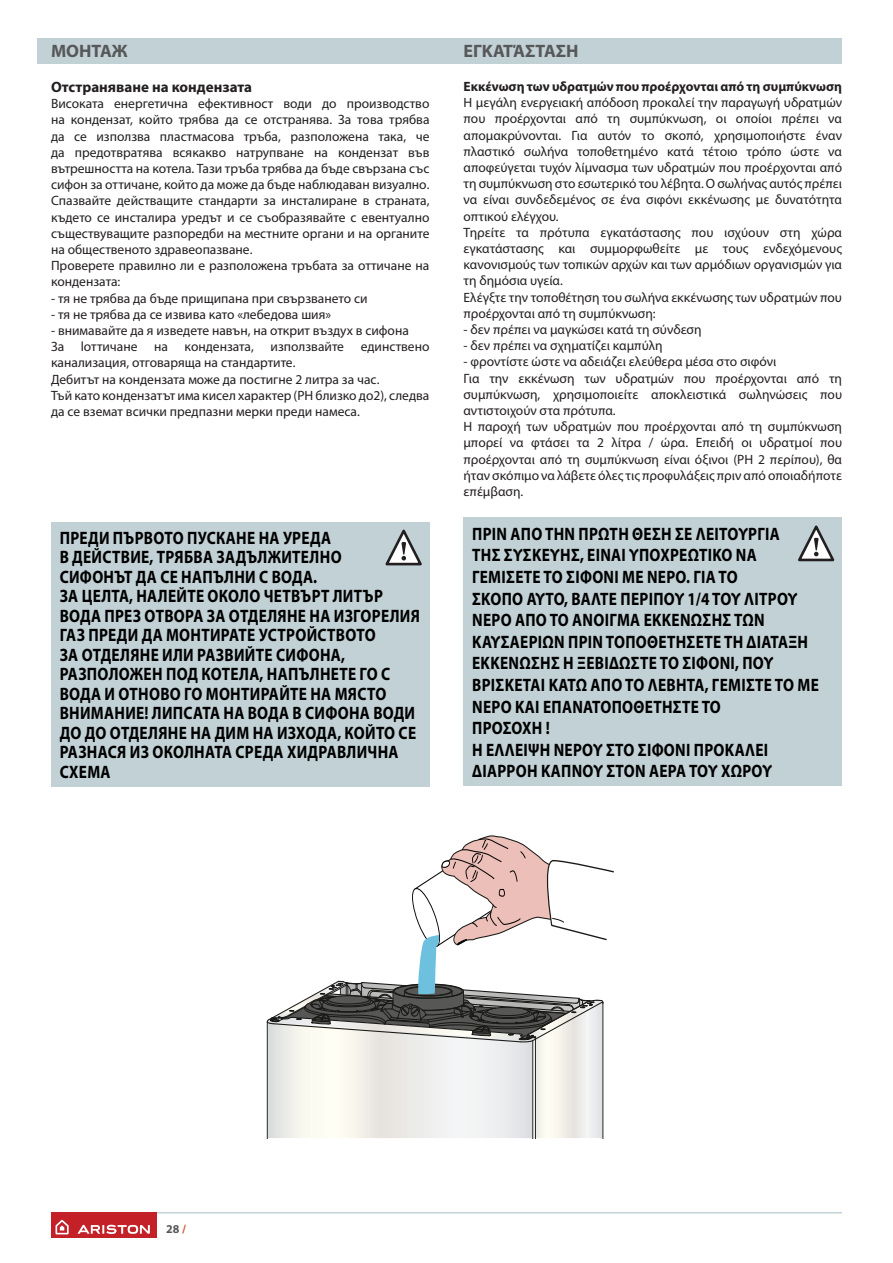
<style>
.page{position:relative;width:893px;height:1263px;background:#fff}
.page>*{position:absolute;margin:0;border:0;box-sizing:border-box;transform-origin:0 0}
.t1{font:700 18px/19.5px "Myriad Pro";letter-spacing:.02em;color:#000;scale:.85 1}
.t2{font:700 18px "Myriad Pro";color:#57585a}
.t3{font:700 15px "Myriad Pro";color:#231f20}
.t4{font:13.5px/16.2px "Myriad Pro";color:#231f20}
.t5{font:700 13.5px "Myriad Pro";color:#231f20}
.t6{font:700 12px "Myriad Pro";color:#57585a}
.s1{color:#d2543f}
</style>
<div class="page">
<hr style="left:51px;top:1212px;width:791px;height:1px;background:#c2d1d5">
<div style="left:51px;top:1212px;width:106px;height:26px;background:#c32028"></div>
<svg style="left:56px;top:1220px;width:13px;height:14px"></svg>
<svg style="left:77px;top:1225px;width:73px;height:9px"></svg>
<div style="left:38px;top:38px;width:804px;height:26px;background:#c2d1d5"></div>
<div style="left:463px;top:518px;width:378px;height:268px;background:#c2d1d5"></div>
<svg style="left:798px;top:525px;width:37px;height:37px"></svg>
<div style="left:51px;top:522px;width:378px;height:264px;background:#c2d1d5"></div>
<svg style="left:385px;top:529px;width:37px;height:37px"></svg>
<svg style="left:267px;top:835px;width:347px;height:303px"></svg>
<h1 class="t2" style="left:51px;top:41px;width:78px">МОНТАЖ</h1>
<h1 class="t2" style="left:463px;top:41px;width:117px">ΕΓΚΑΤΆΣΤΑΣΗ</h1>
<p class="t5" style="left:463px;top:79px;width:380px">Εκκένωση των υδρατμών που προέρχονται από τη συμπύκνωση</p>
<p class="t4" style="left:463px;top:95px;width:380px">Η μεγάλη ενεργειακή απόδοση προκαλεί την παραγωγή υδρατμών που προέρχονται από τη συμπύκνωση, οι οποίοι πρέπει να απομακρύνονται. Για αυτόν το σκοπό, χρησιμοποιήστε έναν πλαστικό σωλήνα τοποθετημένο κατά τέτοιο τρόπο ώστε να αποφεύγεται τυχόν λίμνασμα των υδρατμών που προέρχονται από τη συμπύκνωση στο εσωτερικό του λέβητα. Ο σωλήνας αυτός πρέπει να είναι συνδεδεμένος σε ένα σιφόνι εκκένωσης με δυνατότητα οπτικού ελέγχου.<br>Τηρείτε τα πρότυπα εγκατάστασης που ισχύουν στη χώρα εγκατάστασης και συμμορφωθείτε με τους ενδεχόμενους κανονισμούς των τοπικών αρχών και των αρμόδιων οργανισμών για τη δημόσια υγεία.<br>Ελέγξτε την τοποθέτηση του σωλήνα εκκένωσης των υδρατμών που προέρχονται από τη συμπύκνωση:</p>
<p class="t4" style="left:463px;top:322px;width:240px">- δεν πρέπει να μαγκώσει κατά τη σύνδεση</p>
<p class="t4" style="left:463px;top:338px;width:201px">- δεν πρέπει να σχηματίζει καμπύλη</p>
<p class="t4" style="left:463px;top:354px;width:380px">- φροντίστε ώστε να αδειάζει ελεύθερα μέσα στο σιφόνι<br>Για την εκκένωση των υδρατμών που προέρχονται από τη συμπύκνωση, χρησιμοποιείτε αποκλειστικά σωληνώσεις που αντιστοιχούν στα πρότυπα.<br>Η παροχή των υδρατμών που προέρχονται από τη συμπύκνωση μπορεί να φτάσει τα 2 λίτρα / ώρα. Επειδή οι υδρατμοί που προέρχονται από τη συμπύκνωση είναι όξινοι (PH 2 περίπου), θα ήταν σκόπιμο να λάβετε όλες τις προφυλάξεις πριν από οποιαδήποτε επέμβαση.</p>
<p class="t1" style="left:472px;top:523px;width:409px;line-height:21.6px">ΠΡΙΝ ΑΠΌ ΤΗΝ ΠΡΏΤΗ ΘΈΣΗ ΣΕ ΛΕΙΤΟΥΡΓΊΑ<br>ΤΗΣ ΣΥΣΚΕΥΉΣ, ΕΊΝΑΙ ΥΠΟΧΡΕΩΤΙΚΌ ΝΑ ΓΕΜΊΣΕΤΕ ΤΟ ΣΙΦΌΝΙ ΜΕ ΝΕΡΌ. ΓΙΑ ΤΟ<br>ΣΚΟΠΌ ΑΥΤΌ, ΒΆΛΤΕ ΠΕΡΊΠΟΥ 1/4 ΤΟΥ ΛΊΤΡΟΥ ΝΕΡΌ ΑΠΌ ΤΟ ΆΝΟΙΓΜΑ ΕΚΚΈΝΩΣΗΣ ΤΩΝ ΚΑΥΣΑΕΡΊΩΝ ΠΡΙΝ ΤΟΠΟΘΕΤΉΣΕΤΕ ΤΗ ΔΙΆΤΑΞΗ ΕΚΚΈΝΩΣΗΣ Ή ΞΕΒΙΔΏΣΤΕ ΤΟ ΣΙΦΌΝΙ, ΠΟΥ ΒΡΊΣΚΕΤΑΙ ΚΆΤΩ ΑΠΌ ΤΟ ΛΈΒΗΤΑ, ΓΕΜΊΣΤΕ ΤΟ ΜΕ ΝΕΡΌ ΚΑΙ ΕΠΑΝΑΤΟΠΟΘΕΤΉΣΤΕ ΤΟ<br>ΠΡΟΣΟΧΉ !<br>Η ΈΛΛΕΙΨΗ ΝΕΡΟΎ ΣΤΟ ΣΙΦΌΝΙ ΠΡΟΚΑΛΕΊ ΔΙΑΡΡΟΉ ΚΑΠΝΟΎ ΣΤΟΝ ΑΈΡΑ ΤΟΥ ΧΏΡΟΥ</p>
<p class="t3" style="left:51px;top:79px;width:203px">Отстраняване на кондензата</p>
<p class="t4" style="left:51px;top:96px;width:380px">Високата енергетична ефективност води до производство на кондензат, който трябва да се отстранява. За това трябва да се използва пластмасова тръба, разположена така, че да предотвратява всякакво натрупване на кондензат във вътрешността на котела. Тази тръба трябва да бъде свързана със сифон за оттичане, който да може да бъде наблюдаван визуално.<br>Спазвайте действащите стандарти за инсталиране в страната, където се инсталира уредът и се съобразявайте с евентуално съществуващите разпоредби на местните органи и на органите на общественото здравеопазване.<br>Проверете правилно ли е разположена тръбата за оттичане на кондензата:</p>
<p class="t4" style="left:51px;top:290px;width:318px">- тя не трябва да бъде прищипана при свързването си</p>
<p class="t4" style="left:51px;top:306px;width:282px">- тя не трябва да се извива като «лебедова шия»</p>
<p class="t4" style="left:51px;top:323px;width:380px">- внимавайте да я изведете навън, на открит въздух в сифона<br>За lоттичане на кондензата, използвайте единствено канализация, отговаряща на стандартите.<br>Дебитът на кондензата може да постигне 2 литра за час.<br>Тъй като кондензатът има кисел характер (PH близко до2), следва да се вземат всички предпазни мерки преди намеса.</p>
<p class="t1" style="left:60px;top:528px;width:425px">ПРЕДИ ПЪРВОТО ПУСКАНЕ НА УРЕДА<br>В ДЕЙСТВИЕ, ТРЯБВА ЗАДЪЛЖИТЕЛНО<br>СИФОНЪТ ДА СЕ НАПЪЛНИ С ВОДА.<br>ЗА ЦЕЛТА, НАЛЕЙТЕ ОКОЛО ЧЕТВЪРТ ЛИТЪР ВОДА ПРЕЗ ОТВОРА ЗА ОТДЕЛЯНЕ НА ИЗГОРЕЛИЯ ГАЗ ПРЕДИ ДА МОНТИРАТЕ УСТРОЙСТВОТО<br>ЗА ОТДЕЛЯНЕ ИЛИ РАЗВИЙТЕ СИФОНА, РАЗПОЛОЖЕН ПОД КОТЕЛА, НАПЪЛНЕТЕ ГО С ВОДА И ОТНОВО ГО МОНТИРАЙТЕ НА МЯСТО ВНИМАНИЕ! ЛИПСАТА НА ВОДА В СИФОНА ВОДИ ДО ДО ОТДЕЛЯНЕ НА ДИМ НА ИЗХОДА, КОЙТО СЕ РАЗНАСЯ ИЗ ОКОЛНАТА СРЕДА ХИДРАВЛИЧНА СХЕМА</p>
<p class="t6" style="left:166px;top:1222px;width:21px">28<span class="s1">/</span></p>
</div>
